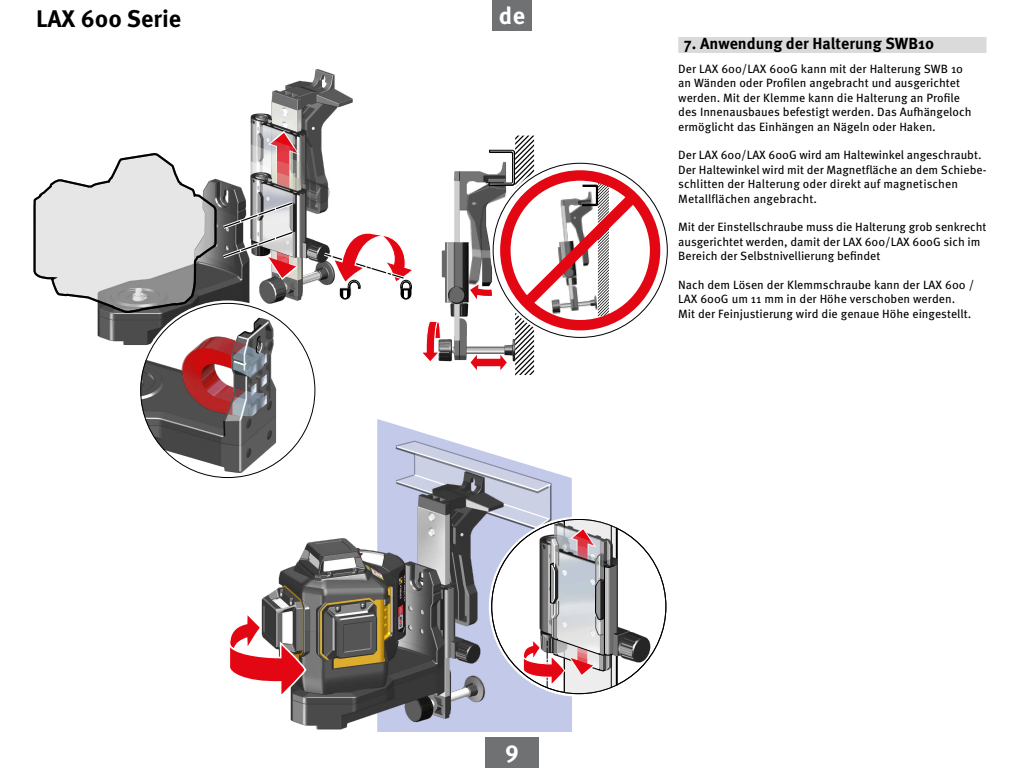
<style>
.page{position:relative;width:1024px;height:768px;background:#fff}
.page>*{position:absolute;margin:0;border:0;box-sizing:border-box;transform-origin:0 0}
.t1{font:700 24px "Meta Pro";color:#000}
.t2{font:700 24px "Meta Pro";color:#fff}
.t3{font:700 16px "Meta Pro";color:#000}
.t4{font:12px/14.4px "Meta Pro";color:#000}
</style>
<div class="page">
<div style="left:485px;top:738px;width:54px;height:30px;background:#707173"></div>
<div style="left:492px;top:0;width:40px;height:30px;background:#707173"></div>
<svg style="left:377px;top:419px;width:195px;height:313px;fill:#c3c9e8"></svg>
<img style="left:261px;top:470px;width:244px;height:262px">
<svg style="left:230px;top:613px;width:77px;height:85px"></svg>
<hr style="left:616px;top:528px;width:2px;height:157px;background:#000">
<img style="left:617px;top:535px;width:34px;height:127px">
<svg style="left:393px;top:440px;width:224px;height:254px"></svg>
<img style="left:441px;top:171px;width:26px;height:190px">
<img style="left:466px;top:185px;width:1px;height:101px">
<svg style="left:423px;top:321px;width:18px;height:41px"></svg>
<svg style="left:467px;top:135px;width:193px;height:241px"></svg>
<div style="left:678px;top:37px;width:308px;height:16px;background:#dadada"></div>
<img style="left:259px;top:69px;width:94px;height:231px">
<img style="left:301px;top:151px;width:29px;height:111px">
<img style="left:251px;top:114px;width:79px;height:37px">
<svg style="left:321px;top:219px;width:91px;height:81px"></svg>
<img style="left:154px;top:438px;width:123px;height:35px">
<hr style="left:239px;top:420px;width:2px;height:51px;background:#fff">
<svg style="left:33px;top:124px;width:268px;height:314px"></svg>
<h1 class="t1" style="left:36px;top:-1px;width:147px">LAX 600 Serie</h1>
<h1 class="t2" style="left:499px;top:-3px;width:28px">de</h1>
<h2 class="t3" style="left:684px;top:31px;width:252px">7. Anwendung der Halterung SWB10</h2>
<p class="t4" style="left:678px;top:61px;width:295px">Der LAX 600/LAX 600G kann mit der Halterung SWB 10 an Wänden oder Profilen angebracht und ausgerichtet werden. Mit der Klemme kann die Halterung an Profile des Innenausbaues befestigt werden. Das Aufhängeloch ermöglicht das Einhängen an Nägeln oder Haken.</p>
<p class="t4" style="left:678px;top:147px;width:310px">Der LAX 600/LAX 600G wird am Haltewinkel angeschraubt.<br>Der Haltewinkel wird mit der Magnetfläche an dem Schiebe&shy;schlitten der Halterung oder direkt auf magnetischen Metallflächen angebracht.</p>
<p class="t4" style="left:678px;top:219px;width:310px">Mit der Einstellschraube muss die Halterung grob senkrecht ausgerichtet werden, damit der LAX 600/LAX 600G sich im<br>Bereich der Selbstnivellierung befindet</p>
<p class="t4" style="left:678px;top:277px;width:297px">Nach dem Lösen der Klemmschraube kann der LAX 600 /<br>LAX 600G um 11 mm in der Höhe verschoben werden.<br>Mit der Feinjustierung wird die genaue Höhe eingestellt.</p>
<h1 class="t2" style="left:505px;top:731px;width:15px">9</h1>
</div>
